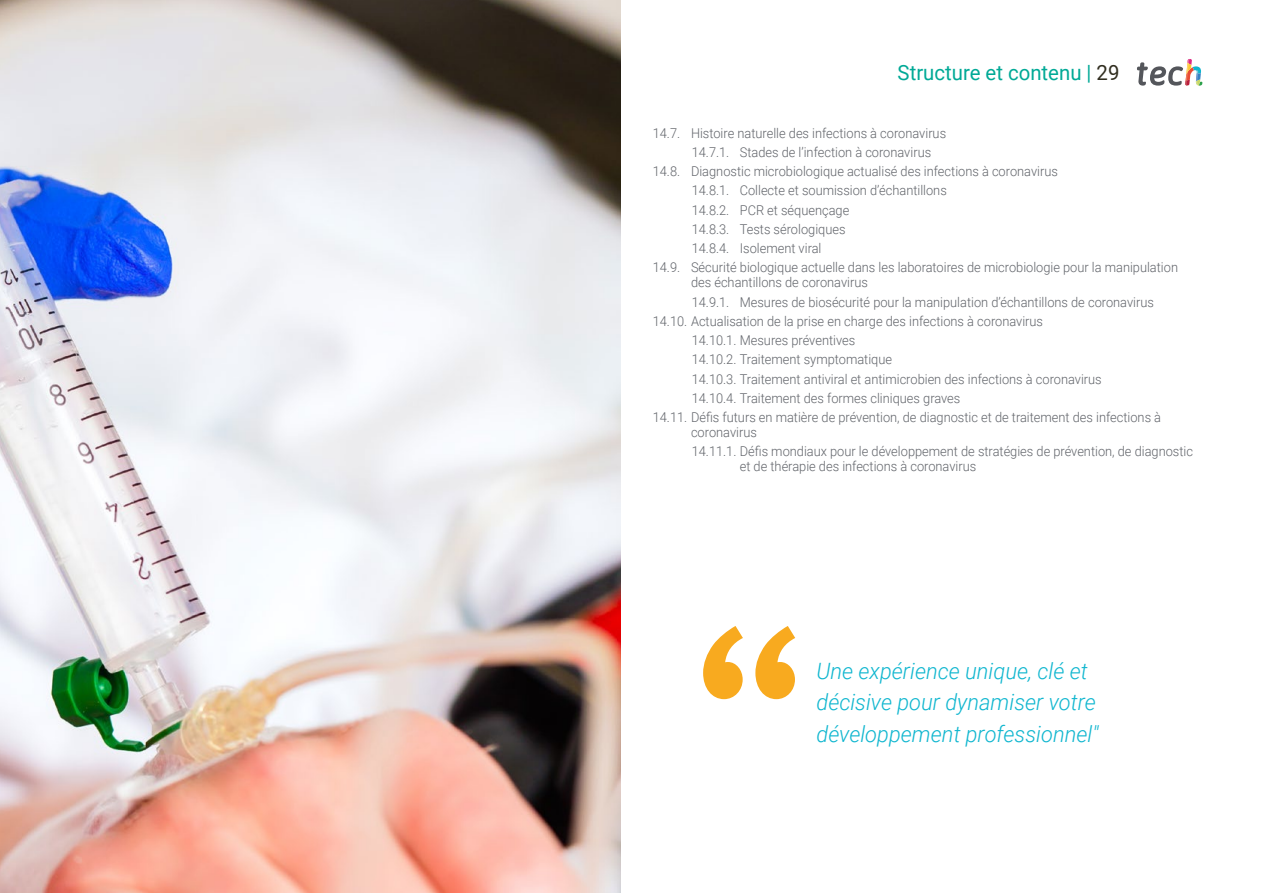
<style>
.page{position:relative;width:1263px;height:893px;background:#fff}
.page>*{position:absolute;margin:0;border:0;box-sizing:border-box;transform-origin:0 0}
.t1{font:italic 300 22.5px/31.5px "Roboto";color:#0fb6cf}
.t2{font:21px "Roboto";color:#00a996}
.t3{font:300 13.5px/19.2px "Roboto";color:#61646a;scale:.95 1}
.s1{color:#312e20}
</style>
<div class="page">
<svg style="left:1137px;top:59px;width:65px;height:27px"></svg>
<img style="left:0;top:0;width:621px;height:893px">
<svg style="left:703px;top:626px;width:92px;height:73px"></svg>
<h2 class="t2" style="left:898px;top:57px;width:223px">Structure et contenu | <span class="s1">29</span></h2>
<p class="t3" style="left:653px;top:123px;width:310px">14.7. Histoire naturelle des infections à coronavirus</p>
<p class="t3" style="left:692px;top:142px;width:254px">14.7.1. Stades de l’infection à coronavirus</p>
<p class="t3" style="left:653px;top:161px;width:428px">14.8. Diagnostic microbiologique actualisé des infections à coronavirus</p>
<p class="t3" style="left:692px;top:181px;width:270px">14.8.1. Collecte et soumission d’échantillons</p>
<p class="t3" style="left:692px;top:200px;width:167px">14.8.2. PCR et séquençage</p>
<p class="t3" style="left:692px;top:219px;width:163px">14.8.3. Tests sérologiques</p>
<p class="t3" style="left:692px;top:238px;width:138px">14.8.4. Isolement viral</p>
<p class="t3" style="left:653px;top:258px;width:554px">14.9. Sécurité biologique actuelle dans les laboratoires de microbiologie pour la manipulation</p>
<p class="t3" style="left:691px;top:273px;width:188px">des échantillons de coronavirus</p>
<p class="t3" style="left:692px;top:292px;width:488px">14.9.1. Mesures de biosécurité pour la manipulation d’échantillons de coronavirus</p>
<p class="t3" style="left:653px;top:311px;width:412px">14.10. Actualisation de la prise en charge des infections à coronavirus</p>
<p class="t3" style="left:692px;top:330px;width:174px">14.10.1. Mesures préventives</p>
<p class="t3" style="left:692px;top:350px;width:212px">14.10.2. Traitement symptomatique</p>
<p class="t3" style="left:692px;top:369px;width:433px">14.10.3. Traitement antiviral et antimicrobien des infections à coronavirus</p>
<p class="t3" style="left:692px;top:388px;width:284px">14.10.4. Traitement des formes cliniques graves</p>
<p class="t3" style="left:653px;top:407px;width:537px">14.11. Défis futurs en matière de prévention, de diagnostic et de traitement des infections à</p>
<p class="t3" style="left:691px;top:422px;width:530px">coronavirus<br>14.11.1. Défis mondiaux pour le développement de stratégies de prévention, de diagnostic</p>
<p class="t3" style="left:740px;top:457px;width:250px">et de thérapie des infections à coronavirus</p>
<h1 class="t1" style="left:816px;top:654px;width:284px">Une expérience unique, clé et décisive pour dynamiser votre développement professionnel"</h1>
</div>
